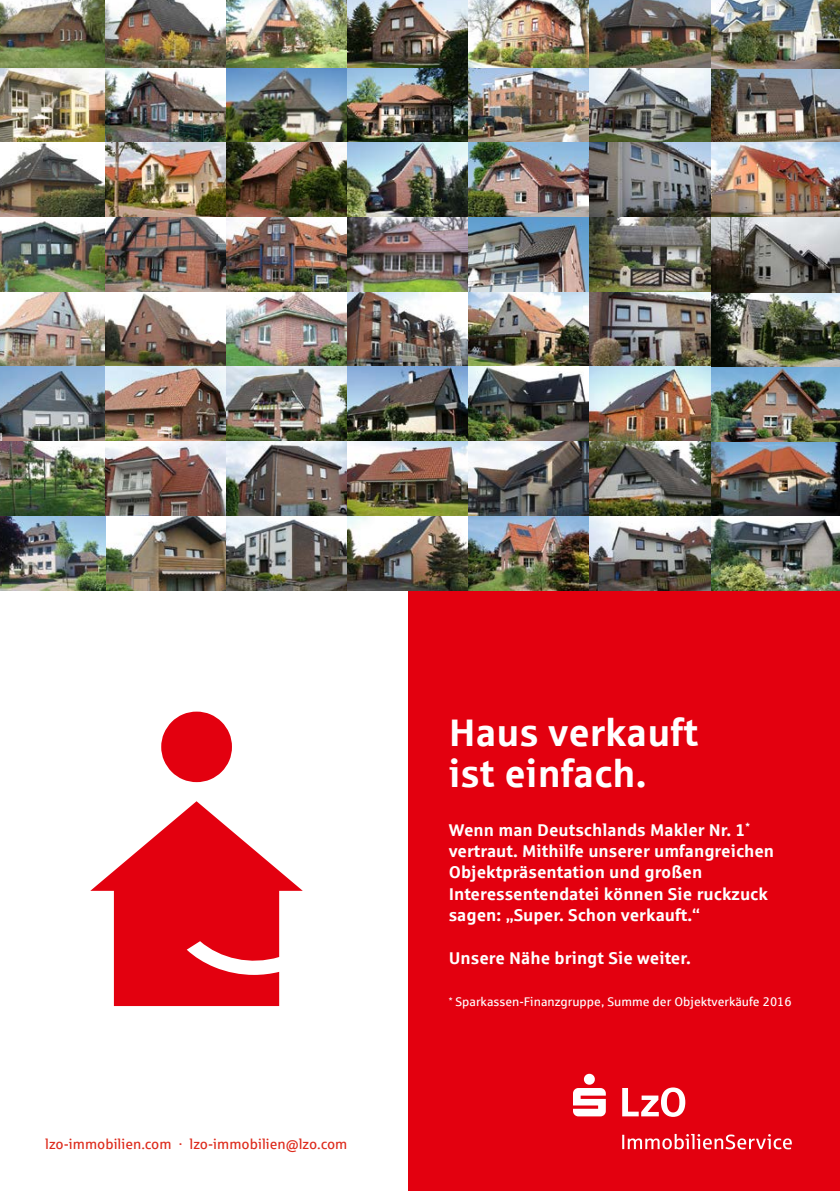
<style>
.page{position:relative;width:840px;height:1191px;background:#fff}
.page>*{position:absolute;margin:0;border:0;box-sizing:border-box;transform-origin:0 0}
.t1{font:700 38.4px/41.2px "Sparkasse Rg";color:#fff}
.t2{font:700 17px/21.4px "Sparkasse Rg";color:#fff}
.t3{font:14.2px "Sparkasse Rg";color:#dd2a1b}
.t4{font:12.4px "Sparkasse Rg";color:#fff}
</style>
<div class="page">
<div style="left:408px;top:591px;width:431px;height:600px;background:#e3000f"></div>
<svg style="left:161px;top:711px;width:71px;height:71px"></svg>
<svg style="left:90px;top:801px;width:212px;height:205px;fill:#e3000f"></svg>
<svg style="left:622px;top:1087px;width:63px;height:29px"></svg>
<svg style="left:573px;top:1073px;width:32px;height:43px"></svg>
<svg style="left:622px;top:1134px;width:169px;height:15px"></svg>
<img style="left:0;top:0;width:468px;height:591px">
<img style="left:468px;top:0;width:371px;height:441px">
<img style="left:468px;top:441px;width:242px;height:150px">
<img style="left:710px;top:439px;width:129px;height:152px">
<p class="t3" style="left:45px;top:1135px;width:303px">lzo-immobilien.com · lzo-immobilien@lzo.com</p>
<h1 class="t1" style="left:448px;top:710px;width:251px">Haus verkauft ist einfach.</h1>
<p class="t2" style="left:448px;top:818px;width:327px">Wenn man Deutschlands Makler Nr. 1<sup>* </sup>vertraut. Mithilfe unserer umfangreichen Objektpräsentation und großen Interessentendatei können Sie ruckzuck sagen: „Super. Schon verkauft.“</p>
<p class="t2" style="left:448px;top:946px;width:243px">Unsere Nähe bringt Sie weiter.</p>
<p class="t4" style="left:448px;top:994px;width:344px"><sup>*</sup> Sparkassen-Finanzgruppe, Summe der Objektverkäufe 2016</p>
</div>
